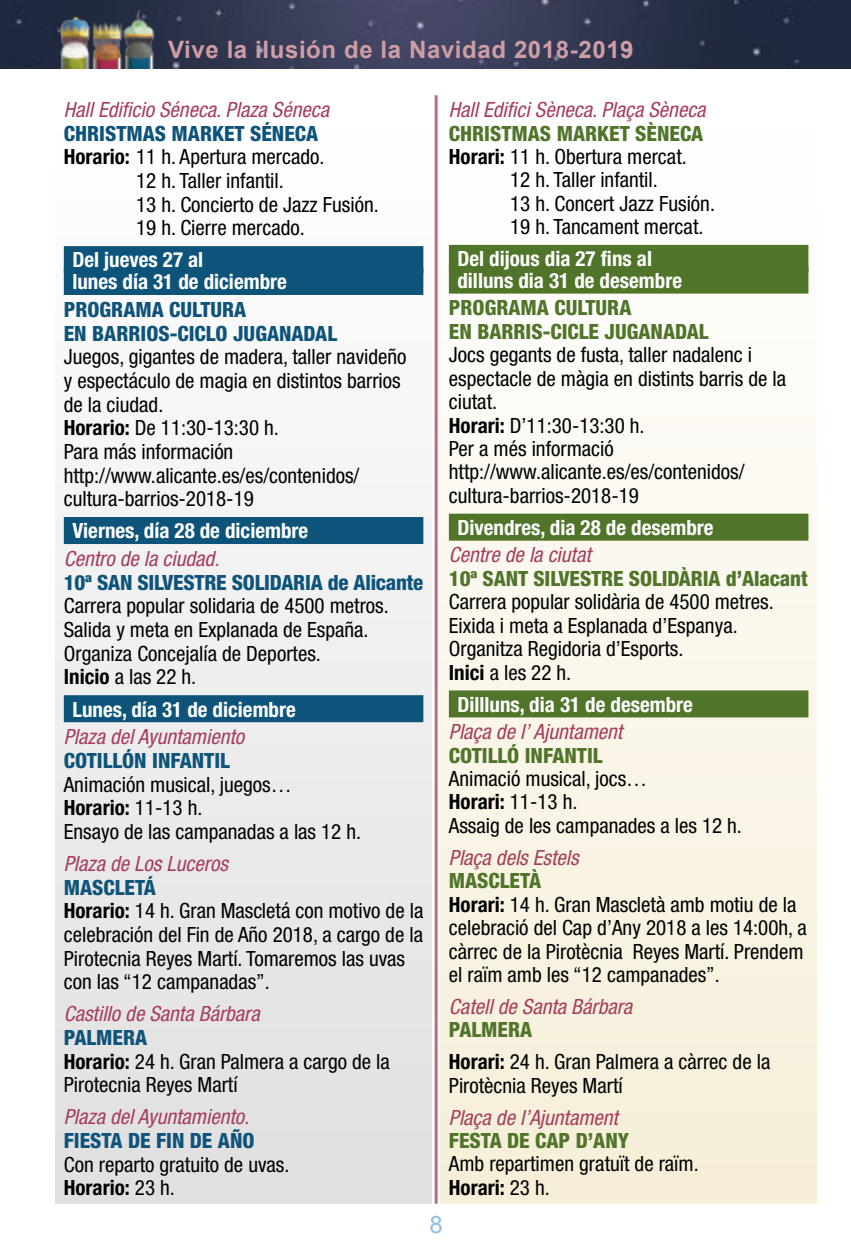
<style>
.page{position:relative;width:851px;height:1259px;background:#fff}
.page>*{position:absolute;margin:0;border:0;box-sizing:border-box;transform-origin:0 0}
.t1{font:700 24px "Arial";letter-spacing:.025em;color:#cf9da5}
.t2{font:24px "Arial";color:#92bee0}
.t3{font:condensed 21px/23.7px "Helvetica Neue LT Std";color:#000}
.t4{font:italic condensed 21px "Helvetica Neue LT Std";color:#a53e5a}
.t5{font:700 condensed 21px/21.9px "Helvetica Neue LT Std";color:#fff}
.t6{font:800 condensed 21px/23.7px "Helvetica Neue LT Std";color:#0e547a}
.t7{font:800 condensed 21px/23.4px "Helvetica Neue LT Std";color:#50752a}
.s1{font-weight:700}
.s2{font-weight:800;color:#0e547a}
.s3{font-weight:800;color:#50752a}
</style>
<div class="page">
<hr style="left:434px;top:95px;width:3px;height:1108px;background:#b96d7c">
<div style="left:55px;top:102px;width:377px;height:1101px;background:linear-gradient(to bottom,#fcfdfd,#e0e0e1)"></div>
<div style="left:440px;top:102px;width:376px;height:1101px;background:linear-gradient(to bottom,#fdfdfd,#f6eed9)"></div>
<img style="left:0;top:0;width:850px;height:68px">
<img style="left:54px;top:7px;width:103px;height:61px">
<div style="left:64px;top:246px;width:359px;height:27px;background:#0e547a"></div>
<div style="left:64px;top:268px;width:359px;height:27px;background:#0e547a"></div>
<div style="left:64px;top:517px;width:359px;height:27px;background:#0e547a"></div>
<div style="left:64px;top:695px;width:359px;height:27px;background:#0e547a"></div>
<div style="left:449px;top:245px;width:359px;height:27px;background:#50752a"></div>
<div style="left:449px;top:267px;width:359px;height:27px;background:#50752a"></div>
<div style="left:449px;top:514px;width:359px;height:27px;background:#50752a"></div>
<div style="left:449px;top:690px;width:359px;height:27px;background:#50752a"></div>
<p class="t1" style="left:168px;top:34px;width:467px">Vive la ilusión de la Navidad 2018-2019</p>
<p class="t4" style="left:64px;top:97px;width:267px">Hall Edificio Séneca. Plaza Séneca</p>
<p class="t6" style="left:64px;top:121px;width:256px">CHRISTMAS MARKET SÉNECA</p>
<p class="t3" style="left:64px;top:145px;width:262px"><span class="s1">Horario:</span> 11 h. Apertura mercado.</p>
<p class="t3" style="left:136px;top:169px;width:149px">12 h. Taller infantil.</p>
<p class="t3" style="left:136px;top:192px;width:244px">13 h. Concierto de Jazz Fusión.</p>
<p class="t3" style="left:136px;top:216px;width:170px">19 h. Cierre mercado.</p>
<p class="t5" style="left:72px;top:249px;width:216px">Del jueves 27 al<br>lunes día 31 de diciembre</p>
<p class="t6" style="left:64px;top:297px;width:275px">PROGRAMA CULTURA<br>EN BARRIOS-CICLO JUGANADAL</p>
<p class="t3" style="left:64px;top:345px;width:344px">Juegos, gigantes de madera, taller navideño y espectáculo de magia en distintos barrios de la ciudad.<br><span class="s1">Horario:</span> De 11:30-13:30 h.<br>Para más información http://www.alicante.es/es/contenidos/ cultura-barrios-2018-19</p>
<p class="t5" style="left:72px;top:519px;width:237px">Viernes, día 28 de diciembre</p>
<p class="t4" style="left:64px;top:546px;width:157px">Centro de la ciudad.</p>
<p class="t6" style="left:64px;top:570px;width:361px">10ª SAN SILVESTRE SOLIDARIA de Alicante</p>
<p class="t3" style="left:64px;top:594px;width:326px">Carrera popular solidaria de 4500 metros.<br>Salida y meta en Explanada de España.<br>Organiza Concejalía de Deportes.<br><span class="s1">Inicio</span> a las 22 h.</p>
<p class="t5" style="left:72px;top:698px;width:225px">Lunes, día 31 de diciembre</p>
<p class="t4" style="left:64px;top:725px;width:182px">Plaza del Ayuntamiento</p>
<p class="t6" style="left:64px;top:748px;width:168px">COTILLÓN INFANTIL</p>
<p class="t3" style="left:64px;top:772px;width:299px">Animación musical, juegos…<br><span class="s1">Horario:</span> 11-13 h.<br>Ensayo de las campanadas a las 12 h.</p>
<p class="t4" style="left:64px;top:851px;width:165px">Plaza de Los Luceros</p>
<p class="t3" style="left:64px;top:875px;width:361px"><span class="s2">MASCLETÁ<br></span><span class="s1">Horario:</span> 14 h. Gran Mascletá con motivo de la celebración del Fin de Año 2018, a cargo de la Pirotecnia Reyes Martí. Tomaremos las uvas con las “12 campanadas”.</p>
<p class="t4" style="left:64px;top:1001px;width:197px">Castillo de Santa Bárbara</p>
<p class="t3" style="left:64px;top:1025px;width:327px"><span class="s2">PALMERA<br></span><span class="s1">Horario:</span> 24 h. Gran Palmera a cargo de la<br>Pirotecnia Reyes Martí</p>
<p class="t4" style="left:64px;top:1104px;width:187px">Plaza del Ayuntamiento.</p>
<p class="t6" style="left:64px;top:1128px;width:192px">FIESTA DE FIN DE AÑO</p>
<p class="t3" style="left:64px;top:1152px;width:227px">Con reparto gratuito de uvas.<br><span class="s1">Horario:</span> 23 h.</p>
<p class="t4" style="left:449px;top:97px;width:258px">Hall Edifici Sèneca. Plaça Sèneca</p>
<p class="t7" style="left:449px;top:121px;width:256px">CHRISTMAS MARKET SÈNECA</p>
<p class="t3" style="left:449px;top:144px;width:239px"><span class="s1">Horari:</span> 11 h. Obertura mercat.</p>
<p class="t3" style="left:510px;top:168px;width:149px">12 h. Taller infantil.</p>
<p class="t3" style="left:510px;top:191px;width:206px">13 h. Concert Jazz Fusión.</p>
<p class="t3" style="left:510px;top:215px;width:195px">19 h. Tancament mercat.</p>
<p class="t5" style="left:457px;top:247px;width:226px">Del dijous dia 27 fins al dilluns dia 31 de desembre</p>
<p class="t7" style="left:449px;top:296px;width:261px">PROGRAMA CULTURA<br>EN BARRIS-CICLE JUGANADAL</p>
<p class="t3" style="left:449px;top:343px;width:339px">Jocs gegants de fusta, taller nadalenc i espectacle de màgia en distints barris de la ciutat.<br><span class="s1">Horari:</span> D’11:30-13:30 h.<br>Per a més informació http://www.alicante.es/es/contenidos/ cultura-barrios-2018-19</p>
<p class="t5" style="left:457px;top:516px;width:258px">Divendres, dia 28 de desembre</p>
<p class="t4" style="left:449px;top:543px;width:144px">Centre de la ciutat</p>
<p class="t7" style="left:449px;top:566px;width:360px">10ª SANT SILVESTRE SOLIDÀRIA d’Alacant</p>
<p class="t3" style="left:449px;top:590px;width:326px">Carrera popular solidària de 4500 metres.<br>Eixida i meta a Esplanada d’Espanya.<br>Organitza Regidoria d’Esports.<br><span class="s1">Inici</span> a les 22 h.</p>
<p class="t5" style="left:457px;top:693px;width:237px">Dillluns, dia 31 de desembre</p>
<p class="t4" style="left:449px;top:719px;width:175px">Plaça de l’ Ajuntament</p>
<p class="t7" style="left:449px;top:743px;width:155px">COTILLÓ INFANTIL</p>
<p class="t3" style="left:449px;top:767px;width:294px">Animació musical, jocs…<br><span class="s1">Horari:</span> 11-13 h.<br>Assaig de les campanades a les 12 h.</p>
<p class="t4" style="left:449px;top:845px;width:131px">Plaça dels Estels</p>
<p class="t3" style="left:449px;top:869px;width:359px"><span class="s3">MASCLETÀ<br></span><span class="s1">Horari:</span> 14 h. Gran Mascletà amb motiu de la celebració del Cap d’Any 2018 a les 14:00h, a càrrec de la Pirotècnia Reyes Martí. Prendem el raïm amb les “12 campanades”.</p>
<p class="t4" style="left:449px;top:994px;width:185px">Catell de Santa Bárbara</p>
<p class="t3" style="left:449px;top:1014px;width:323px;line-height:31.8px"><span class="s3">PALMERA<br></span><span class="s1">Horari:</span> 24 h. Gran Palmera a càrrec de la</p>
<p class="t3" style="left:449px;top:1073px;width:175px">Pirotècnia Reyes Martí</p>
<p class="t4" style="left:449px;top:1105px;width:171px">Plaça de l’Ajuntament</p>
<p class="t7" style="left:449px;top:1128px;width:182px">FESTA DE CAP D’ANY</p>
<p class="t3" style="left:449px;top:1152px;width:251px">Amb repartimen gratuït de raïm.<br><span class="s1">Horari:</span> 23 h.</p>
<p class="t2" style="left:429px;top:1209px;width:15px">8</p>
</div>
